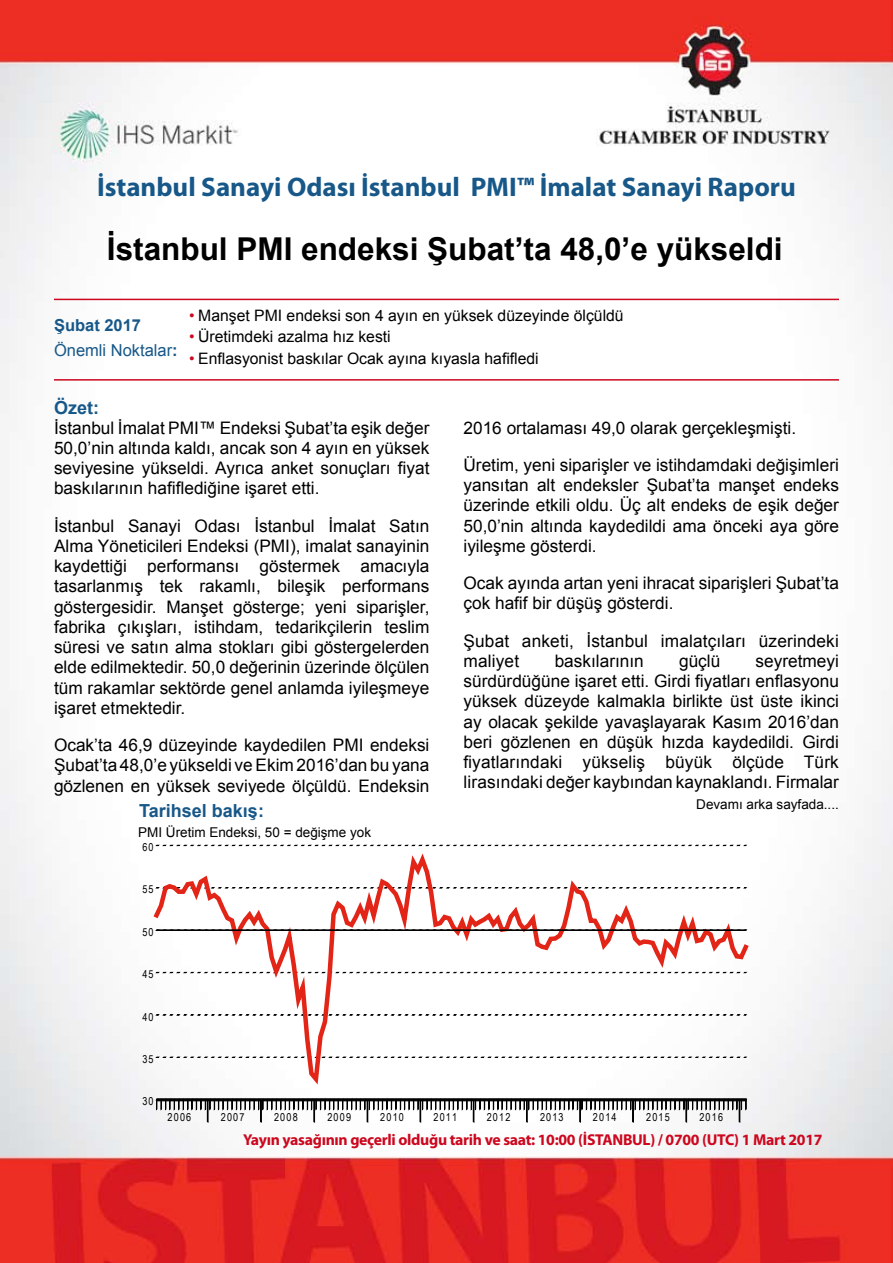
<style>
.page{position:relative;width:893px;height:1263px;background:#fff}
.page>*{position:absolute;margin:0;border:0;box-sizing:border-box;transform-origin:0 0}
.t1{font:700 31.5px "Arial";color:#000}
.t2{font:700 27px "Myriad Pro";color:#175889}
.t3{font:700 18px "Arial";color:#175889}
.t4{font:17.25px/20.2px "Arial";color:#000;text-align:justify}
.t5{font:16.5px/24.8px "Arial";color:#175889}
.t6{font:15.75px "Arial";color:#000}
.t7{font:700 15.75px "Myriad Pro";letter-spacing:-.02em;color:#cc071e}
.t8{font:13.5px "Arial";color:#000}
.t9{font:10.95px "Arial Narrow";letter-spacing:.105em;color:#000}
.s1{font-weight:700}
.s2{color:#cc071e}
</style>
<div class="page">
<img style="left:0;top:0;width:893px;height:1263px">
<hr style="left:54px;top:299px;width:785px;height:1px;background:#cc071e">
<hr style="left:54px;top:379px;width:785px;height:2px;background:#cc071e">
<svg style="left:157px;top:1099px;width:590px;height:23px"></svg>
<svg style="left:157px;top:845px;width:589px;height:1px"></svg>
<svg style="left:151px;top:847px;width:601px;height:243px"></svg>
<div style="left:157px;top:930px;width:589px;height:1px;border:1px solid #000"></div>
<h2 class="t2" style="left:97px;top:169px;width:700px">İstanbul Sanayi Odası İstanbul PMI™ İmalat Sanayi Raporu</h2>
<h2 class="t2" style="left:105px;top:169px;width:685px">İstanbul Sanayi Odası Türkiye PMI™ İmalat Sanayi Raporu</h2>
<h1 class="t1" style="left:107px;top:228px;width:677px">İstanbul PMI endeksi Şubat’ta 48,0’e yükseldi</h1>
<p class="t5" style="left:54px;top:313px;width:125px"><span class="s1">Şubat 2017<br></span>Önemli Noktalar<span class="s1">:</span></p>
<p class="t3" style="left:54px;top:396px;width:46px">Özet:</p>
<p class="t6" style="left:189px;top:305px;width:436px"><span class="s2">•</span> Manşet PMI endeksi son 4 ayın en yüksek düzeyinde ölçüldü</p>
<p class="t6" style="left:189px;top:327px;width:203px"><span class="s2">•</span> Üretimdeki azalma hız kesti</p>
<p class="t6" style="left:189px;top:348px;width:351px"><span class="s2">•</span> Enflasyonist baskılar Ocak ayına kıyasla hafifledi</p>
<p class="t4" style="left:54px;top:418px;width:377px">İstanbul İmalat PMI™ Endeksi Şubat’ta eşik değer 50,0’nin altında kaldı, ancak son 4 ayın en yüksek seviyesine yükseldi. Ayrıca anket sonuçları fiyat baskılarının hafiflediğine işaret etti.</p>
<p class="t4" style="left:54px;top:516px;width:377px">İstanbul Sanayi Odası İstanbul İmalat Satın Alma Yöneticileri Endeksi (PMI), imalat sanayinin kaydettiği performansı göstermek amacıyla tasarlanmış tek rakamlı, bileşik performans göstergesidir. Manşet gösterge; yeni siparişler, fabrika çıkışları, istihdam, tedarikçilerin teslim süresi ve satın alma stokları gibi göstergelerden elde edilmektedir. 50,0 değerinin üzerinde ölçülen tüm rakamlar sektörde genel anlamda iyileşmeye işaret etmektedir.</p>
<p class="t4" style="left:54px;top:735px;width:377px">Ocak’ta 46,9 düzeyinde kaydedilen PMI endeksi Şubat’ta 48,0’e yükseldi ve Ekim 2016’dan bu yana gözlenen en yüksek seviyede ölçüldü. Endeksin</p>
<p class="t3" style="left:139px;top:799px;width:126px">Tarihsel bakış:</p>
<p class="t8" style="left:138px;top:823px;width:234px">PMI Üretim Endeksi, 50 = değişme yok</p>
<p class="t9" style="left:142px;top:839px;width:13px">60</p>
<p class="t9" style="left:142px;top:881px;width:13px">55</p>
<p class="t9" style="left:142px;top:924px;width:13px">50</p>
<p class="t9" style="left:142px;top:966px;width:13px">45</p>
<p class="t9" style="left:142px;top:1009px;width:13px">40</p>
<p class="t9" style="left:142px;top:1051px;width:13px">35</p>
<p class="t9" style="left:142px;top:1093px;width:13px">30</p>
<p class="t4" style="left:463px;top:409px;width:377px;line-height:37.2px">2016 ortalaması 49,0 olarak gerçekleşmişti.<br>Üretim, yeni siparişler ve istihdamdaki değişimleri</p>
<p class="t4" style="left:463px;top:475px;width:377px">yansıtan alt endeksler Şubat’ta manşet endeks üzerinde etkili oldu. Üç alt endeks de eşik değer 50,0’nin altında kaydedildi ama önceki aya göre iyileşme gösterdi.</p>
<p class="t4" style="left:463px;top:573px;width:377px">Ocak ayında artan yeni ihracat siparişleri Şubat’ta çok hafif bir düşüş gösterdi.</p>
<p class="t4" style="left:463px;top:631px;width:377px">Şubat anketi, İstanbul imalatçıları üzerindeki maliyet</p>
<p class="t4" style="left:555px;top:651px;width:91px">baskılarının</p>
<p class="t4" style="left:679px;top:651px;width:43px">güçlü</p>
<p class="t4" style="left:463px;top:651px;width:377px;text-indent:292px">seyretmeyi sürdürdüğüne işaret etti. Girdi fiyatları enflasyonu yüksek düzeyde kalmakla birlikte üst üste ikinci ay olacak şekilde yavaşlayarak Kasım 2016’dan beri gözlenen en düşük hızda kaydedildi. Girdi fiyatlarındaki yükseliş büyük ölçüde Türk lirasındaki değer kaybından kaynaklandı. Firmalar</p>
<p class="t8" style="left:696px;top:796px;width:144px">Devamı arka sayfada....</p>
<p class="t9" style="left:168px;top:1109px;width:25px">2006</p>
<p class="t9" style="left:221px;top:1109px;width:25px">2007</p>
<p class="t9" style="left:274px;top:1109px;width:25px">2008</p>
<p class="t9" style="left:327px;top:1109px;width:25px">2009</p>
<p class="t9" style="left:380px;top:1109px;width:25px">2010</p>
<p class="t9" style="left:433px;top:1109px;width:25px">2011</p>
<p class="t9" style="left:487px;top:1109px;width:25px">2012</p>
<p class="t9" style="left:540px;top:1109px;width:25px">2013</p>
<p class="t9" style="left:593px;top:1109px;width:25px">2014</p>
<p class="t9" style="left:646px;top:1109px;width:25px">2015</p>
<p class="t9" style="left:699px;top:1109px;width:25px">2016</p>
<p class="t7" style="left:243px;top:1129px;width:581px">Yayın yasağının geçerli olduğu tarih ve saat: 10:00 (İSTANBUL) / 0700 (UTC) 1 Mart 2017</p>
</div>
